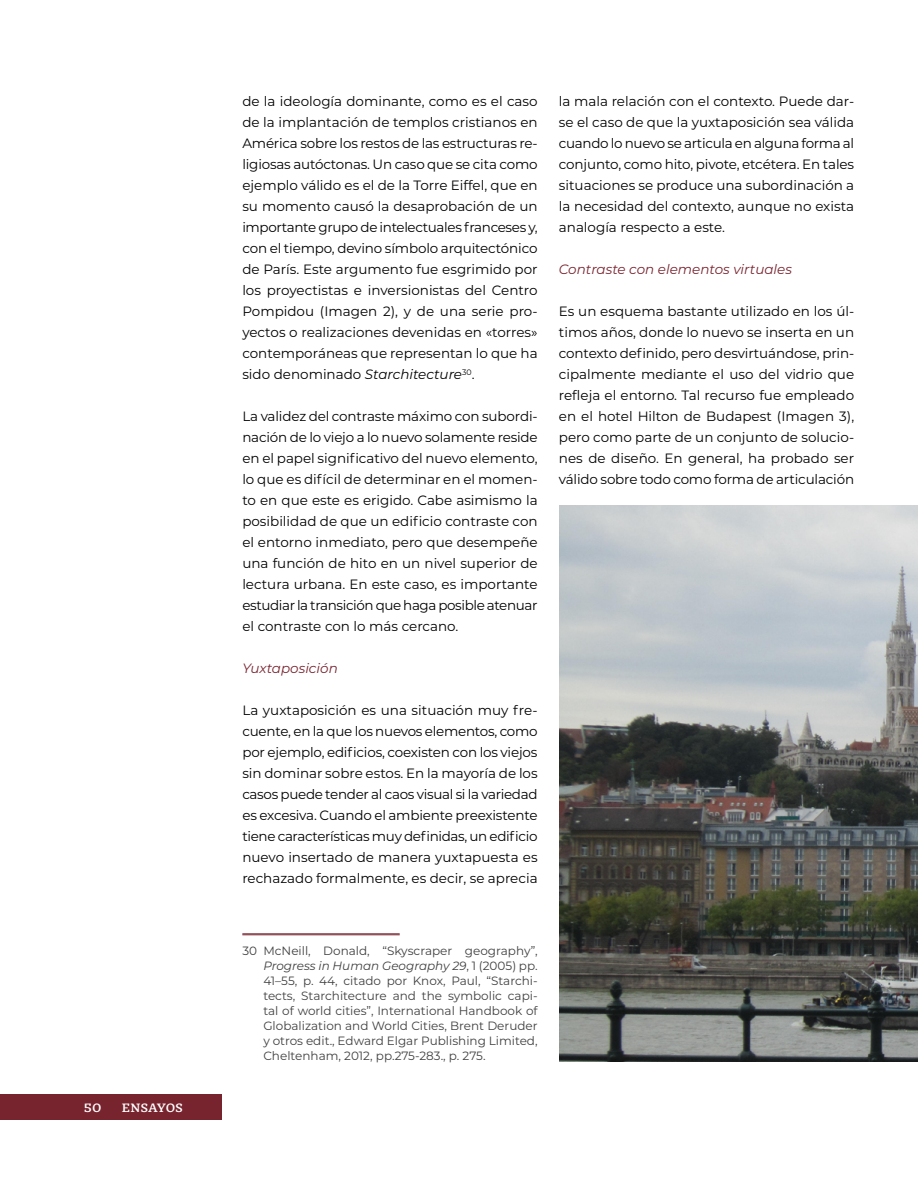
<style>
.page{position:relative;width:918px;height:1188px;background:#fff}
.page>*{position:absolute;margin:0;border:0;box-sizing:border-box;transform-origin:0 0}
.t1{font:13.5px/21px "Montserrat";color:#000;text-align:justify}
.t2{font:italic 13.5px "Montserrat";color:#78242f}
.t3{font:12px/15px "Montserrat";color:#404040;text-align:justify}
.t4{font:700 12px "GMX";color:#fff}
.s1{font-style:italic}
</style>
<div class="page">
<div style="left:0;top:1095px;width:222px;height:25px;background:#78242f"></div>
<hr style="left:242px;top:933px;width:158px;height:1px;background:#78242f">
<hr style="left:242px;top:935px;width:158px;height:1px;background:#78242f">
<img style="left:559px;top:505px;width:359px;height:556px">
<p class="t4" style="left:84px;top:1101px;width:19px">50</p>
<p class="t4" style="left:121px;top:1101px;width:63px">ENSAYOS</p>
<p class="t1" style="left:242px;top:90px;width:297px">de la ideología dominante, como es el caso de la implantación de templos cristianos en América sobre los restos de las estructuras re&shy;ligiosas autóctonas. Un caso que se cita como ejemplo válido es el de la Torre Eiffel, que en su momento causó la desaprobación de un importante grupo de intelectuales franceses y, con el tiempo, devino símbolo arquitectónico de París. Este argumento fue esgrimido por los proyectistas e inversionistas del Centro Pompidou (Imagen 2), y de una serie pro&shy;yectos o realizaciones devenidas en «torres» contemporáneas que representan lo que ha sido denominado <span class="s1">Starchitecture</span><sup>30</sup>.</p>
<p class="t1" style="left:242px;top:405px;width:297px">La validez del contraste máximo con subordi&shy;nación de lo viejo a lo nuevo solamente reside en el papel significativo del nuevo elemento, lo que es difícil de determinar en el momen&shy;to en que este es erigido. Cabe asimismo la posibilidad de que un edificio contraste con el entorno inmediato, pero que desempeñe una función de hito en un nivel superior de lectura urbana. En este caso, es importante estudiar la transición que haga posible atenuar el contraste con lo más cercano.</p>
<p class="t2" style="left:242px;top:659px;width:97px">Yuxtaposición</p>
<p class="t1" style="left:242px;top:699px;width:297px">La yuxtaposición es una situación muy fre&shy;cuente, en la que los nuevos elementos, como por ejemplo, edificios, coexisten con los viejos sin dominar sobre estos. En la mayoría de los casos puede tender al caos visual si la variedad es excesiva. Cuando el ambiente preexistente tiene características muy definidas, un edificio nuevo insertado de manera yuxtapuesta es rechazado formalmente, es decir, se aprecia</p>
<p class="t1" style="left:559px;top:90px;width:297px">la mala relación con el contexto. Puede dar&shy;se el caso de que la yuxtaposición sea válida cuando lo nuevo se articula en alguna forma al conjunto, como hito, pivote, etcétera. En tales situaciones se produce una subordinación a la necesidad del contexto, aunque no exista analogía respecto a este.</p>
<p class="t2" style="left:559px;top:260px;width:235px">Contraste con elementos virtuales</p>
<p class="t1" style="left:559px;top:300px;width:297px">Es un esquema bastante utilizado en los úl&shy;timos años, donde lo nuevo se inserta en un contexto definido, pero desvirtuándose, prin&shy;cipalmente mediante el uso del vidrio que refleja el entorno. Tal recurso fue empleado en el hotel Hilton de Budapest (Imagen 3), pero como parte de un conjunto de solucio&shy;nes de diseño. En general, ha probado ser válido sobre todo como forma de articulación</p>
<p class="t3" style="left:263px;top:943px;width:276px;text-indent:-21px">30 McNeill, Donald, “Skyscraper geography”, <span class="s1">Progress in Human Geography 29</span>, 1 (2005) pp.<br>41–55, p. 44, citado por Knox, Paul, “Starchi&shy;tects, Starchitecture and the symbolic capi&shy;tal of world cities”, International Handbook of Globalization and World Cities, Brent Deruder y otros edit., Edward Elgar Publishing Limited, Cheltenham, 2012, pp.275-283., p. 275.</p>
</div>
